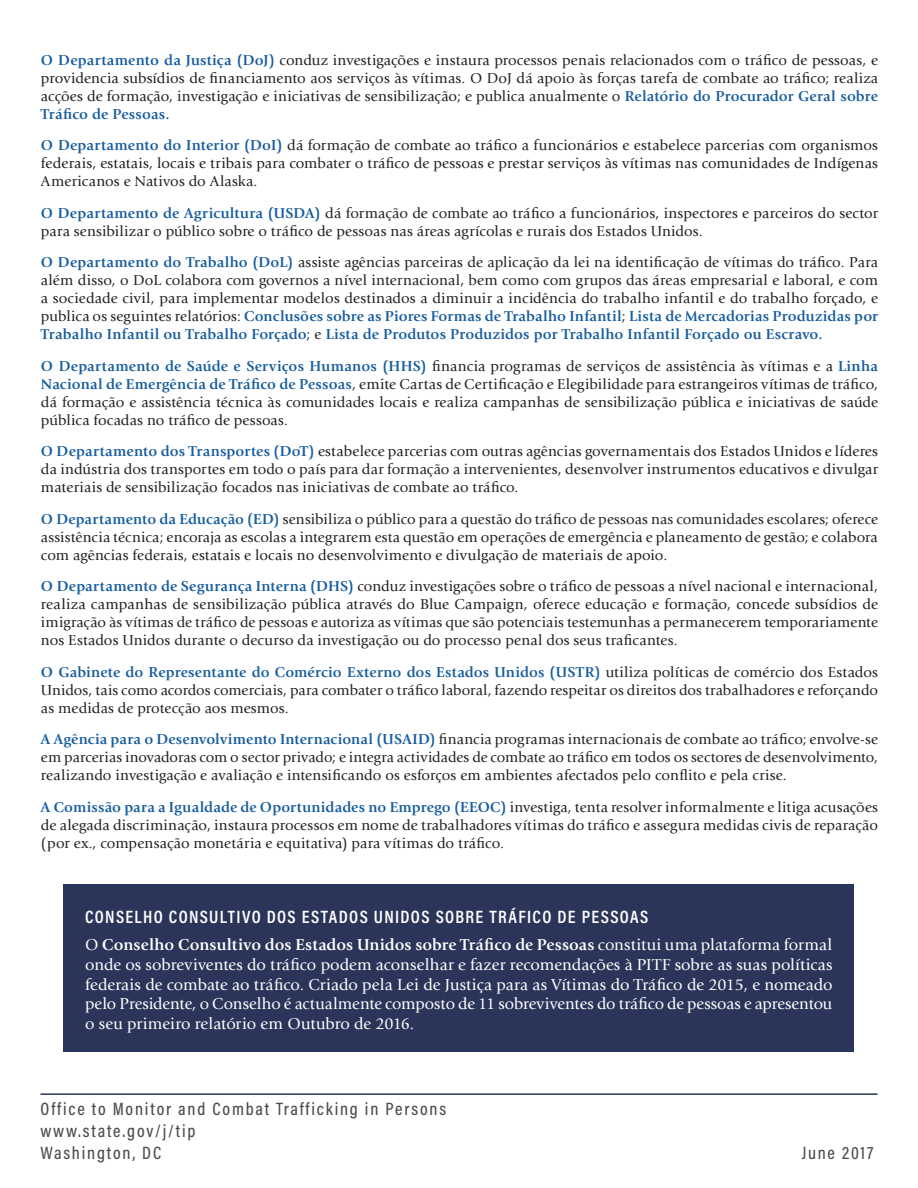
<style>
.page{position:relative;width:918px;height:1188px;background:#fff}
.page>*{position:absolute;margin:0;border:0;box-sizing:border-box;transform-origin:0 0}
.t1{font:500 18px/21.6px "Acumin Pro Cond";letter-spacing:.1em;color:#4b4c4d}
._2nd_Sub_head{font:600 18px "Acumin Pro Cond";letter-spacing:.075em;color:#fff}
._3_main_BODY{font:16.5px/19.8px "Giovanni Std";letter-spacing:-.005em;color:#fff;text-align:justify}
._3_main_BODY-2{font:15px/18px "Giovanni Std";letter-spacing:.01em;color:#231f20;text-align:justify}
.s1{font-weight:700;color:#175d9e}
.s2{font-weight:700}
</style>
<div class="page">
<hr style="left:40px;top:1093px;width:838px;height:2px;background:#2b355a">
<div style="left:64px;top:884px;width:790px;height:168px;background:#2b355a"></div>
<p class="_3_main_BODY-2" style="left:41px;top:51px;width:839px"><span class="s1">O Departamento da Justiça (DoJ)</span> conduz investigações e instaura processos penais relacionados com o tráfico de pessoas, e providencia subsídios de financiamento aos serviços às vítimas. O DoJ dá apoio às forças tarefa de combate ao tráfico; realiza acções de formação, investigação e iniciativas de sensibilização; e publica anualmente o <span class="s1">Relatório do Procurador Geral sobre Tráfico de Pessoas.</span></p>
<p class="_3_main_BODY-2" style="left:41px;top:137px;width:839px"><span class="s1">O Departamento do Interior (DoI)</span> dá formação de combate ao tráfico a funcionários e estabelece parcerias com organismos federais, estatais, locais e tribais para combater o tráfico de pessoas e prestar serviços às vítimas nas comunidades de Indígenas Americanos e Nativos do Alaska.</p>
<p class="_3_main_BODY-2" style="left:41px;top:204px;width:839px"><span class="s1">O Departamento de Agricultura (USDA)</span> dá formação de combate ao tráfico a funcionários, inspectores e parceiros do sector para sensibilizar o público sobre o tráfico de pessoas nas áreas agrícolas e rurais dos Estados Unidos.</p>
<p class="_3_main_BODY-2" style="left:41px;top:254px;width:839px"><span class="s1">O Departamento do Trabalho (DoL)</span> assiste agências parceiras de aplicação da lei na identificação de vítimas do tráfico. Para além disso, o DoL colabora com governos a nível internacional, bem como com grupos das áreas empresarial e laboral, e com a sociedade civil, para implementar modelos destinados a diminuir a incidência do trabalho infantil e do trabalho forçado, e publica os seguintes relatórios: <span class="s1">Conclusões sobre as Piores Formas de Trabalho Infantil</span>; <span class="s1">Lista de Mercadorias Produzidas por Trabalho Infantil ou Trabalho Forçado</span>; e <span class="s1">Lista de Produtos Produzidos por Trabalho Infantil Forçado ou Escravo.</span></p>
<p class="_3_main_BODY-2" style="left:41px;top:357px;width:839px"><span class="s1">O Departamento de Saúde e Serviços Humanos (HHS)</span> financia programas de serviços de assistência às vítimas e a <span class="s1">Linha Nacional de Emergência de Tráfico de Pessoas</span>, emite Cartas de Certificação e Elegibilidade para estrangeiros vítimas de tráfico, dá formação e assistência técnica às comunidades locais e realiza campanhas de sensibilização pública e iniciativas de saúde pública focadas no tráfico de pessoas.</p>
<p class="_3_main_BODY-2" style="left:41px;top:443px;width:839px"><span class="s1">O Departamento dos Transportes (DoT)</span> estabelece parcerias com outras agências governamentais dos Estados Unidos e líderes da indústria dos transportes em todo o país para dar formação a intervenientes, desenvolver instrumentos educativos e divulgar materiais de sensibilização focados nas iniciativas de combate ao tráfico.</p>
<p class="_3_main_BODY-2" style="left:41px;top:510px;width:839px"><span class="s1">O Departamento da Educação (ED)</span> sensibiliza o público para a questão do tráfico de pessoas nas comunidades escolares; oferece assistência técnica; encoraja as escolas a integrarem esta questão em operações de emergência e planeamento de gestão; e colabora com agências federais, estatais e locais no desenvolvimento e divulgação de materiais de apoio.</p>
<p class="_3_main_BODY-2" style="left:41px;top:578px;width:839px"><span class="s1">O Departamento de Segurança Interna (DHS)</span> conduz investigações sobre o tráfico de pessoas a nível nacional e internacional, realiza campanhas de sensibilização pública através do Blue Campaign, oferece educação e formação, concede subsídios de imigração às vítimas de tráfico de pessoas e autoriza as vítimas que são potenciais testemunhas a permanecerem temporariamente nos Estados Unidos durante o decurso da investigação ou do processo penal dos seus traficantes.</p>
<p class="_3_main_BODY-2" style="left:41px;top:663px;width:839px"><span class="s1">O Gabinete do Representante do Comércio Externo dos Estados Unidos (USTR)</span> utiliza políticas de comércio dos Estados Unidos, tais como acordos comerciais, para combater o tráfico laboral, fazendo respeitar os direitos dos trabalhadores e reforçando as medidas de protecção aos mesmos.</p>
<p class="_3_main_BODY-2" style="left:41px;top:731px;width:839px"><span class="s1">A Agência para o Desenvolvimento Internacional (USAID)</span> financia programas internacionais de combate ao tráfico; envolve-se em parcerias inovadoras com o sector privado; e integra actividades de combate ao tráfico em todos os sectores de desenvolvimento, realizando investigação e avaliação e intensificando os esforços em ambientes afectados pelo conflito e pela crise.</p>
<p class="_3_main_BODY-2" style="left:41px;top:798px;width:839px"><span class="s1">A Comissão para a Igualdade de Oportunidades no Emprego (EEOC)</span> investiga, tenta resolver informalmente e litiga acusações de alegada discriminação, instaura processos em nome de trabalhadores vítimas do tráfico e assegura medidas civis de reparação (por ex., compensação monetária e equitativa) para vítimas do tráfico.</p>
<p class="_2nd_Sub_head" style="left:85px;top:905px;width:565px">CONSELHO CONSULTIVO DOS ESTADOS UNIDOS SOBRE TRÁFICO DE PESSOAS</p>
<p class="_3_main_BODY" style="left:85px;top:935px;width:749px">O <span class="s2">Conselho Consultivo dos Estados Unidos sobre Tráfico de Pessoas</span> constitui uma plataforma formal onde os sobreviventes do tráfico podem aconselhar e fazer recomendações à PITF sobre as suas políticas federais de combate ao tráfico. Criado pela Lei de Justiça para as Vítimas do Tráfico de 2015, e nomeado pelo Presidente, o Conselho é actualmente composto de 11 sobreviventes do tráfico de pessoas e apresentou o seu primeiro relatório em Outubro de 2016.</p>
<p class="t1" style="left:40px;top:1098px;width:407px">Office to Monitor and Combat Trafficking in Persons</p>
<p class="t1" style="left:40px;top:1120px;width:156px">www.state.gov/j/tip<br>Washington, DC</p>
<p class="t1" style="left:802px;top:1141px;width:73px">June 2017</p>
</div>
